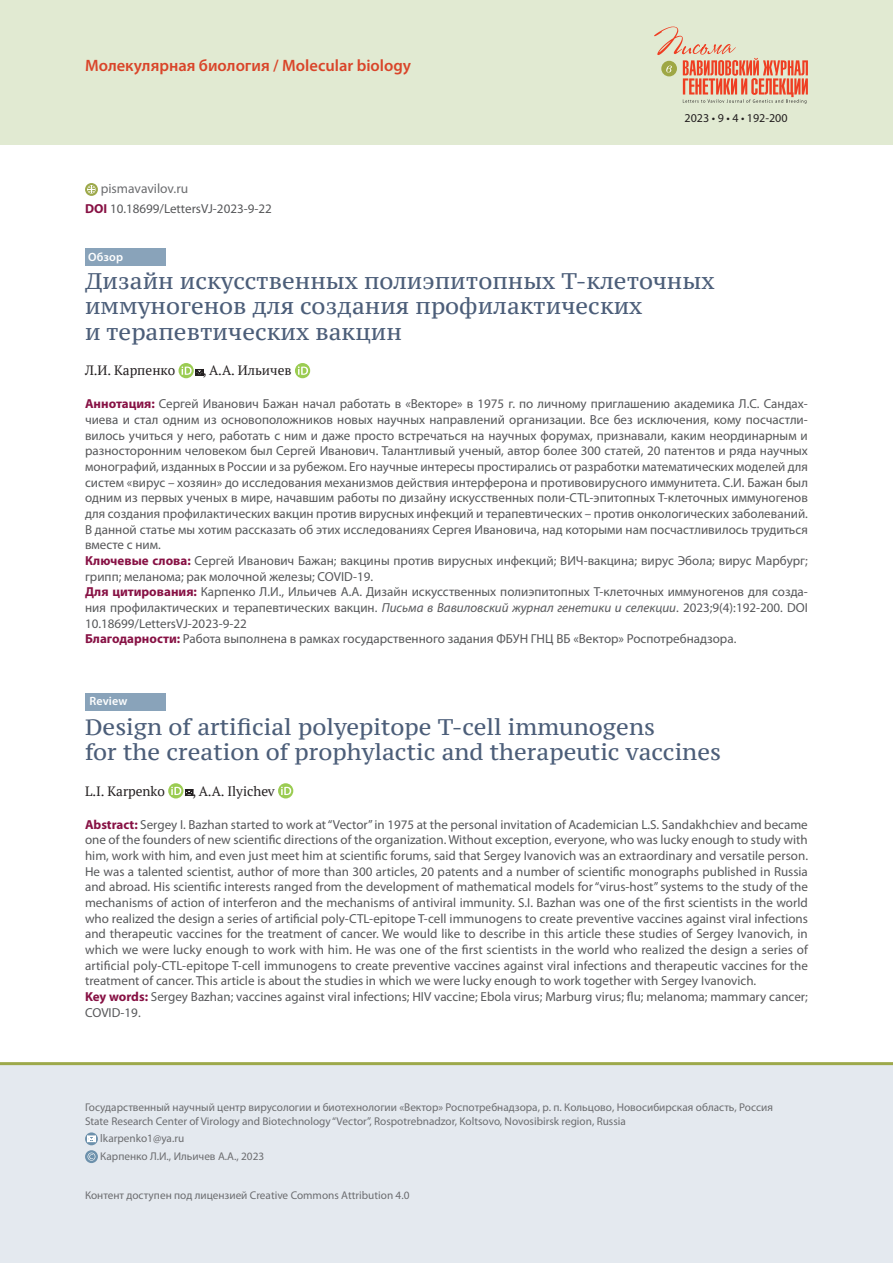
<style>
.page{position:relative;width:893px;height:1263px;background:#fff}
.page>*{position:absolute;margin:0;border:0;box-sizing:border-box;transform-origin:0 0}
._001_Pisma-VJ_Назв_С{font:22.5px/25.5px "PT Serif Caption";color:#4c5e79}
._004_VJ_Цитирование{font:600 16.5px "Myriad Pro";color:#d9452a}
._002_Pisma-VJ__Автор{font:13.5px "PT Serif";color:#231f20}
.DOI{font:13.5px "Myriad Pro";color:#6c6d70}
._004_Pisma-VJ__Анота{font:13.05px/15.6px "Myriad Pro";color:#57585a;text-align:justify}
.DOI-2{font:13.05px "Myriad Pro";color:#57585a}
._004_VJ_Цитирование-2{font:12px "Myriad Pro";color:#231f20}
._010_Pisma-VP--темат{font:600 12px "Myriad Pro";letter-spacing:.01em;color:#fff}
._003_Pisma-VJ_Адрес{font:11.25px "Myriad Pro";color:#6c6d70}
.Pisma-VJ--Autor-mail{font:11.25px "Myriad Pro";color:#6c6d70}
.s1{font-weight:700;color:#871144}
.s2{font-style:italic}
</style>
<div class="page">
<div style="left:0;top:0;width:893px;height:144px;background:#e1ead2"></div>
<svg style="left:654px;top:27px;width:154px;height:77px"></svg>
<div style="left:0;top:1064px;width:893px;height:199px;background:#e4e9ef"></div>
<svg style="left:85px;top:1132px;width:13px;height:13px"></svg>
<svg style="left:87px;top:1136px;width:8px;height:6px"></svg>
<svg style="left:85px;top:1150px;width:13px;height:13px"></svg>
<svg style="left:88px;top:1152px;width:7px;height:9px"></svg>
<hr style="left:0;top:1062px;width:893px;height:3px;background:#9da94b">
<div style="left:86px;top:248px;width:79px;height:18px;background:#89a3ba"></div>
<svg style="left:168px;top:783px;width:25px;height:15px"></svg>
<svg style="left:278px;top:783px;width:15px;height:15px"></svg>
<svg style="left:178px;top:363px;width:25px;height:15px"></svg>
<svg style="left:295px;top:363px;width:15px;height:15px"></svg>
<div style="left:85px;top:693px;width:81px;height:17px;background:#89a3ba"></div>
<svg style="left:85px;top:183px;width:13px;height:13px"></svg>
<svg style="left:87px;top:185px;width:9px;height:9px"></svg>
<p class="_004_VJ_Цитирование" style="left:85px;top:55px;width:328px">Молекулярная биология / Molecular biology</p>
<p class="DOI" style="left:101px;top:180px;width:89px">pismavavilov.ru</p>
<p class="DOI-2" style="left:85px;top:200px;width:188px"><span class="s1">DOI</span> 10.18699/LettersVJ-2023-9-22</p>
<p class="_010_Pisma-VP--темат" style="left:88px;top:249px;width:36px">Обзор</p>
<p class="_004_VJ_Цитирование-2" style="left:685px;top:110px;width:104px">2023 • 9 • 4 • 192-200</p>
<p class="_001_Pisma-VJ_Назв_С" style="left:85px;top:268px;width:631px">Дизайн искусственных полиэпитопных Т-клеточных иммуногенов для создания профилактических<br>и терапевтических вакцин</p>
<p class="_002_Pisma-VJ__Автор" style="left:85px;top:362px;width:92px">Л.И. Карпенко</p>
<p class="_002_Pisma-VJ__Автор" style="left:203px;top:362px;width:90px">, А.А. Ильичев</p>
<p class="_004_Pisma-VJ__Анота" style="left:85px;top:396px;width:724px"><span class="s1">Аннотация:</span> Сергей Иванович Бажан начал работать в «Векторе» в 1975 г. по личному приглашению академика Л.С. Сандах&shy;чиева и стал одним из основоположников новых научных направлений организации. Все без исключения, кому посчастли&shy;вилось учиться у него, работать с ним и даже просто встречаться на научных форумах, признавали, каким неординарным и разносторонним человеком был Сергей Иванович. Талантливый ученый, автор более 300 статей, 20 патентов и ряда научных монографий, изданных в России и за рубежом. Его научные интересы простирались от разработки математических моделей для систем «вирус – хозяин» до исследования механизмов действия интерферона и противовирусного иммунитета. С.И. Бажан был одним из первых ученых в мире, начавшим работы по дизайну искусственных поли-CTL-эпитопных Т-клеточных иммуногенов для создания профилактических вакцин против вирусных инфекций и терапевтических – против онкологических заболеваний.<br>В данной статье мы хотим рассказать об этих исследованиях Сергея Ивановича, над которыми нам посчастливилось трудиться вместе с ним.</p>
<p class="_004_Pisma-VJ__Анота" style="left:85px;top:553px;width:724px"><span class="s1">Ключевые слова:</span> Сергей Иванович Бажан; вакцины против вирусных инфекций; ВИЧ-вакцина; вирус Эбола; вирус Марбург; грипп; меланома; рак молочной железы; COVID-19.</p>
<p class="_004_Pisma-VJ__Анота" style="left:85px;top:584px;width:724px"><span class="s1">Для цитирования:</span> Карпенко Л.И., Ильичев А.А. Дизайн искусственных полиэпитопных Т-клеточных иммуногенов для созда&shy;ния профилактических и терапевтических вакцин. <span class="s2">Письма в Вавиловский журнал генетики и селекции</span>. 2023;9(4):192-200. DOI 10.18699/LettersVJ-2023-9-22</p>
<p class="_004_Pisma-VJ__Анота" style="left:85px;top:631px;width:653px"><span class="s1">Благодарности:</span> Работа выполнена в рамках государственного задания ФБУН ГНЦ ВБ «Вектор» Роспотребнадзора.</p>
<p class="_010_Pisma-VP--темат" style="left:89px;top:694px;width:39px">Review</p>
<p class="_001_Pisma-VJ_Назв_С" style="left:85px;top:714px;width:637px">Design of artificial polyepitope T-cell immunogens<br>for the creation of prophylactic and therapeutic vaccines</p>
<p class="_002_Pisma-VJ__Автор" style="left:85px;top:782px;width:81px">L.I. Karpenko</p>
<p class="_002_Pisma-VJ__Автор" style="left:192px;top:782px;width:84px">, A.A. Ilyichev</p>
<p class="_004_Pisma-VJ__Анота" style="left:85px;top:816px;width:724px"><span class="s1">Abstract:</span> Sergey I. Bazhan started to work at “Vector” in 1975 at the personal invitation of Academician L.S. Sandakhchiev and became one of the founders of new scientific directions of the organization. Without exception, everyone, who was lucky enough to study with him, work with him, and even just meet him at scientific forums, said that Sergey Ivanovich was an extraordinary and versatile person.<br>He was a talented scientist, author of more than 300 articles, 20 patents and a number of scientific monographs published in Russia and abroad. His scientific interests ranged from the development of mathematical models for “virus-host” systems to the study of the mechanisms of action of interferon and the mechanisms of antiviral immunity. S.I. Bazhan was one of the first scientists in the world who realized the design a series of artificial poly-CTL-epitope T-cell immunogens to create preventive vaccines against viral infections and therapeutic vaccines for the treatment of cancer. We would like to describe in this article these studies of Sergey Ivanovich, in which we were lucky enough to work with him. He was one of the first scientists in the world who realized the design a series of artificial poly-CTL-epitope T-cell immunogens to create preventive vaccines against viral infections and therapeutic vaccines for the treatment of cancer. This article is about the studies in which we were lucky enough to work together with Sergey Ivanovich.</p>
<p class="_004_Pisma-VJ__Анота" style="left:85px;top:988px;width:724px"><span class="s1">Key words:</span> Sergey Bazhan; vaccines against viral infections; HIV vaccine; Ebola virus; Marburg virus; flu; melanoma; mammary cancer;<br>COVID-19.</p>
<p class="_003_Pisma-VJ_Адрес" style="left:85px;top:1100px;width:689px">Государственный научный центр вирусологии и биотехнологии «Вектор» Роспотребнадзора, р. п. Кольцово, Новосибирская область, Россия</p>
<p class="_003_Pisma-VJ_Адрес" style="left:85px;top:1114px;width:542px">State Research Center of Virology and Biotechnology “Vector”, Rospotrebnadzor, Koltsovo, Novosibirsk region, Russia</p>
<p class="Pisma-VJ--Autor-mail" style="left:100px;top:1131px;width:85px">lkarpenko1@ya.ru</p>
<p class="Pisma-VJ--Autor-mail" style="left:100px;top:1149px;width:165px">Карпенко Л.И., Ильичев А.А., 2023</p>
<p class="Pisma-VJ--Autor-mail" style="left:85px;top:1189px;width:326px">Контент доступен под лицензией Creative Commons Attribution 4.0</p>
</div>
